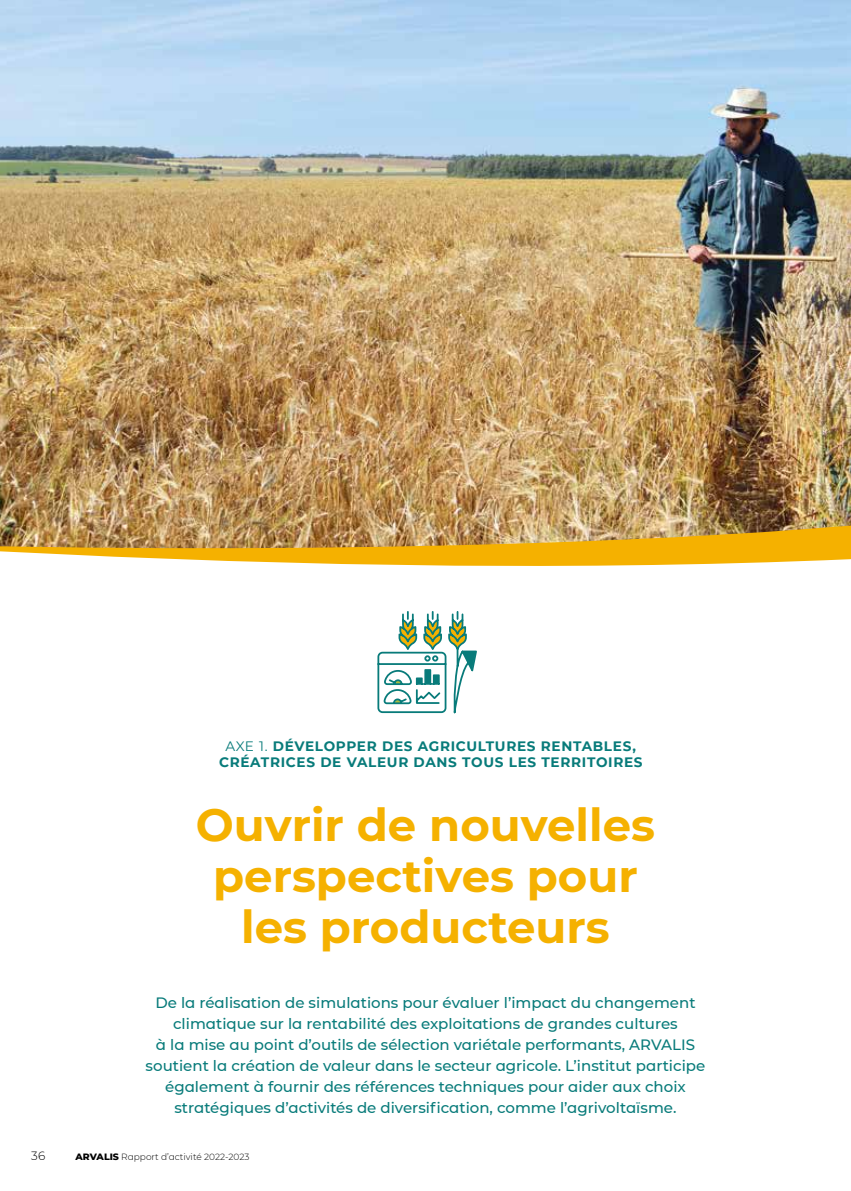
<style>
.page{position:relative;width:851px;height:1191px;background:#fff}
.page>*{position:absolute;margin:0;border:0;box-sizing:border-box;transform-origin:0 0}
.t1{font:700 45px/51px "Montserrat";color:#f5b100;text-align:center}
.t2{font:500 15px/21px "Montserrat";color:#087b7a;text-align:center}
.t3{font:700 13.65px/16.4px "Montserrat";letter-spacing:.05em;color:#087b7a;text-align:center}
.t4{font:300 12px "Montserrat";color:#000}
.t5{font:300 9px "Montserrat";color:#000}
.s1{font-weight:400}
.s2{font-weight:800;font-size:9.3px}
</style>
<div class="page">
<img style="left:0;top:0;width:850px;height:525px">
<img style="left:0;top:525px;width:850px;height:41px">
<svg style="left:377px;top:611px;width:100px;height:103px"></svg>
<p class="t3" style="left:219px;top:737px;width:425px"><span class="s1">AXE 1.</span> DÉVELOPPER DES AGRICULTURES RENTABLES,<br>CRÉATRICES DE VALEUR DANS TOUS LES TERRITOIRES</p>
<h1 class="t1" style="left:196px;top:797px;width:460px">Ouvrir de nouvelles perspectives pour les producteurs</h1>
<p class="t2" style="left:146px;top:992px;width:561px">De la réalisation de simulations pour évaluer l’impact du changement climatique sur la rentabilité des exploitations de grandes cultures<br>à la mise au point d’outils de sélection variétale performants, ARVALIS soutient la création de valeur dans le secteur agricole. L’institut participe également à fournir des références techniques pour aider aux choix stratégiques d’activités de diversification, comme l’agrivoltaïsme.</p>
<p class="t4" style="left:31px;top:1147px;width:15px">36</p>
<p class="t5" style="left:75px;top:1150px;width:175px"><span class="s2">ARVALIS</span> Rapport d’activité 2022-2023</p>
</div>
